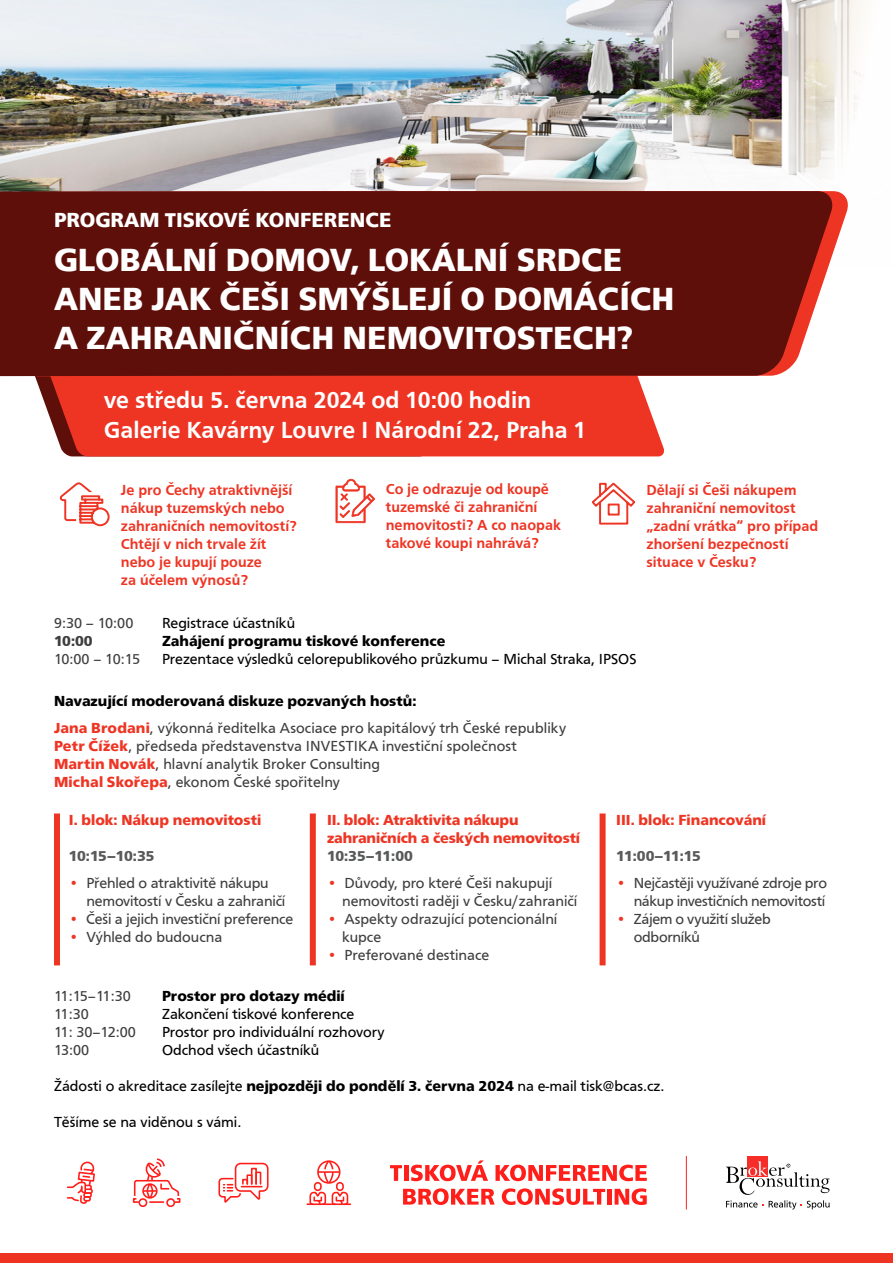
<style>
.page{position:relative;width:893px;height:1263px;background:#fff}
.page>*{position:absolute;margin:0;border:0;box-sizing:border-box;transform-origin:0 0}
.t1{font:700 33px/39px "F015 TEE";color:#fff}
.t2{font:500 24px/29.8px "F015 TEE";color:#fff}
.t3{font:700 21px "F015 TEE";color:#fff}
.t4{font:15px/18px "F015 TEE";color:#3e3e3e}
.t5{font:500 15px/18px "F015 TEE";color:#ee3524}
.t6{font:15px "F015 TEE";color:#000}
.t7{font:700 15px/18px "F015 TEE";letter-spacing:-.01em;color:#ee3524}
.t8{font:15px/18px "F015 TEE";letter-spacing:-.02em;color:#3e3e3e;text-align:right}
.t9{font:700 15px "F015 TEE";color:#000}
.t10{font:700 15px "F015 TEE";letter-spacing:-.035em;color:#58595b}
.t11{font:700 15px "F015 TEE";color:#3e3e3e}
.s1{font-weight:700;color:#000}
.s2{font-weight:700;color:#ee3524}
.s3{color:#ee3524}
.s4{font-weight:700}
</style>
<div class="page">
<img style="left:0;top:0;width:864px;height:191px">
<div style="left:37px;top:376px;width:627px;height:80px;background:#ee3524"></div>
<div style="left:0;top:191px;width:835px;height:185px;background:#5e0f0a"></div>
<svg style="left:390px;top:1165px;width:12px;height:16px"></svg>
<hr style="left:404px;top:1165px;width:4px;height:16px;background:#ff1e19">
<svg style="left:411px;top:1160px;width:77px;height:21px"></svg>
<svg style="left:495px;top:1165px;width:152px;height:16px"></svg>
<svg style="left:403px;top:1188px;width:92px;height:17px"></svg>
<svg style="left:502px;top:1188px;width:103px;height:17px"></svg>
<hr style="left:607px;top:1189px;width:4px;height:15px;background:#ff1e19">
<svg style="left:615px;top:1188px;width:32px;height:17px"></svg>
<hr style="left:307px;top:1203px;width:43px;height:2px;background:#ff1e19">
<div style="left:314px;top:1182px;width:8px;height:9px;border:2px solid #ff1e19;border-radius:3px"></div>
<div style="left:336px;top:1182px;width:8px;height:9px;border:2px solid #ff1e19;border-radius:3px"></div>
<svg style="left:309px;top:1191px;width:40px;height:15px"></svg>
<hr style="left:318px;top:1171px;width:22px;height:2px;background:#ff1e19">
<svg style="left:323px;top:1160px;width:11px;height:24px"></svg>
<div style="left:317px;top:1160px;width:23px;height:24px;border:2px solid #ff1e19;border-radius:50%"></div>
<div style="left:166px;top:1198px;width:9px;height:9px;border:2px solid #ff1e19;border-radius:50%"></div>
<div style="left:138px;top:1198px;width:9px;height:9px;border:2px solid #ff1e19;border-radius:50%"></div>
<svg style="left:132px;top:1158px;width:49px;height:46px"></svg>
<svg style="left:66px;top:1161px;width:29px;height:43px"></svg>
<svg style="left:218px;top:1162px;width:51px;height:41px"></svg>
<hr style="left:686px;top:1156px;width:1px;height:53px;background:#f72e29">
<div style="left:748px;top:1156px;width:20px;height:21px;background:#f72d29"></div>
<svg style="left:726px;top:1161px;width:104px;height:48px"></svg>
<div style="left:600px;top:813px;width:6px;height:152px;background:#ee3524"></div>
<div style="left:310px;top:813px;width:6px;height:152px;background:#ee3524"></div>
<div style="left:54px;top:813px;width:6px;height:152px;background:#ee3524"></div>
<div style="left:0;top:1253px;width:893px;height:10px;background:#ee3524"></div>
<svg style="left:59px;top:482px;width:51px;height:45px"></svg>
<svg style="left:336px;top:479px;width:39px;height:44px"></svg>
<svg style="left:592px;top:482px;width:43px;height:43px"></svg>
<h3 class="t3" style="left:54px;top:208px;width:339px">PROGRAM TISKOVÉ KONFERENCE</h3>
<h1 class="t1" style="left:54px;top:240px;width:622px">GLOBÁLNÍ DOMOV, LOKÁLNÍ SRDCE<br>ANEB JAK ČEŠI SMÝŠLEJÍ O DOMÁCÍCH<br>A ZAHRANIČNÍCH NEMOVITOSTECH?</h1>
<h2 class="t2" style="left:104px;top:386px;width:484px">ve středu 5. června 2024 od 10:00 hodin<br>Galerie Kavárny Louvre I Národní 22, Praha 1</h2>
<p class="t5" style="left:121px;top:481px;width:177px">Je pro Čechy atraktivnější nákup tuzemských nebo zahraničních nemovitostí?<br>Chtějí v nich trvale žít nebo je kupují pouze<br>za účelem výnosů?</p>
<p class="t5" style="left:386px;top:480px;width:177px">Co je odrazuje od koupě tuzemské či zahraniční nemovitosti? A co naopak takové koupi nahrává?</p>
<p class="t5" style="left:646px;top:481px;width:173px">Dělají si Češi nákupem zahraniční nemovitost „zadní vrátka“ pro případ zhoršení bezpečností situace v Česku?</p>
<p class="t4" style="left:54px;top:614px;width:81px">9:30 – 10:00</p>
<p class="t6" style="left:162px;top:615px;width:135px">Registrace účastníků</p>
<p class="t11" style="left:54px;top:633px;width:40px">10:00</p>
<p class="t9" style="left:162px;top:633px;width:285px">Zahájení programu tiskové konference</p>
<p class="t4" style="left:54px;top:650px;width:88px">10:00 – 10:15</p>
<p class="t6" style="left:162px;top:651px;width:476px">Prezentace výsledků celorepublikového průzkumu – Michal Straka, IPSOS</p>
<p class="t4" style="left:54px;top:687px;width:514px;line-height:27px"><span class="s1">Navazující moderovaná diskuze pozvaných hostů:<br></span><span class="s2">Jana Brodani</span>, výkonná ředitelka Asociace pro kapitálový trh České republiky</p>
<p class="t4" style="left:54px;top:737px;width:465px"><span class="s2">Petr Čížek</span>, předseda představenstva INVESTIKA investiční společnost<br><span class="s2">Martin Novák</span>, hlavní analytik Broker Consulting<br><span class="s2">Michal Skořepa</span>, ekonom České spořitelny</p>
<p class="t7" style="left:69px;top:811px;width:194px">I. blok: Nákup nemovitosti</p>
<p class="t10" style="left:69px;top:847px;width:87px">10:15–10:35</p>
<p class="t4" style="left:86px;top:874px;width:201px;text-indent:-18px"><span class="s3">•</span> Přehled o atraktivitě nákupu nemovitostí v Česku a zahraničí</p>
<p class="t4" style="left:69px;top:910px;width:226px"><span class="s3">•</span> Češi a jejich investiční preference</p>
<p class="t4" style="left:69px;top:928px;width:155px"><span class="s3">•</span> Výhled do budoucna</p>
<p class="t7" style="left:327px;top:811px;width:254px">II. blok: Atraktivita nákupu zahraničních a českých nemovitostí</p>
<p class="t10" style="left:327px;top:847px;width:87px">10:35–11:00</p>
<p class="t4" style="left:342px;top:874px;width:237px;text-indent:-15px"><span class="s3">•</span> Důvody, pro které Češi nakupují nemovitosti raději v Česku/zahraničí</p>
<p class="t4" style="left:342px;top:910px;width:217px;text-indent:-15px"><span class="s3">•</span> Aspekty odrazující potencionální kupce</p>
<p class="t4" style="left:327px;top:946px;width:164px"><span class="s3">•</span> Preferované destinace</p>
<p class="t7" style="left:616px;top:811px;width:151px">III. blok: Financování</p>
<p class="t10" style="left:616px;top:847px;width:86px">11:00–11:15</p>
<p class="t8" style="left:616px;top:874px;width:212px"><span class="s3">•</span> Nejčastěji využívané zdroje pro nákup investičních nemovitostí</p>
<p class="t8" style="left:634px;top:910px;width:138px;text-align:left;text-indent:-18px"><span class="s3">•</span> Zájem o využití služeb odborníků</p>
<p class="t4" style="left:54px;top:987px;width:78px">11:15–11:30</p>
<p class="t9" style="left:162px;top:987px;width:184px">Prostor pro dotazy médií</p>
<p class="t4" style="left:54px;top:1005px;width:36px">11:30</p>
<p class="t6" style="left:162px;top:1005px;width:194px">Zakončení tiskové konference</p>
<p class="t4" style="left:54px;top:1023px;width:83px">11: 30–12:00</p>
<p class="t6" style="left:162px;top:1023px;width:224px">Prostor pro individuální rozhovory</p>
<p class="t4" style="left:54px;top:1041px;width:37px">13:00</p>
<p class="t6" style="left:162px;top:1041px;width:159px">Odchod všech účastníků</p>
<p class="t6" style="left:54px;top:1077px;width:612px">Žádosti o akreditace zasílejte <span class="s4">nejpozději do pondělí 3. června 2024</span> na e-mail tisk@bcas.cz.</p>
<p class="t6" style="left:54px;top:1113px;width:189px">Těšíme se na viděnou s vámi.</p>
</div>
